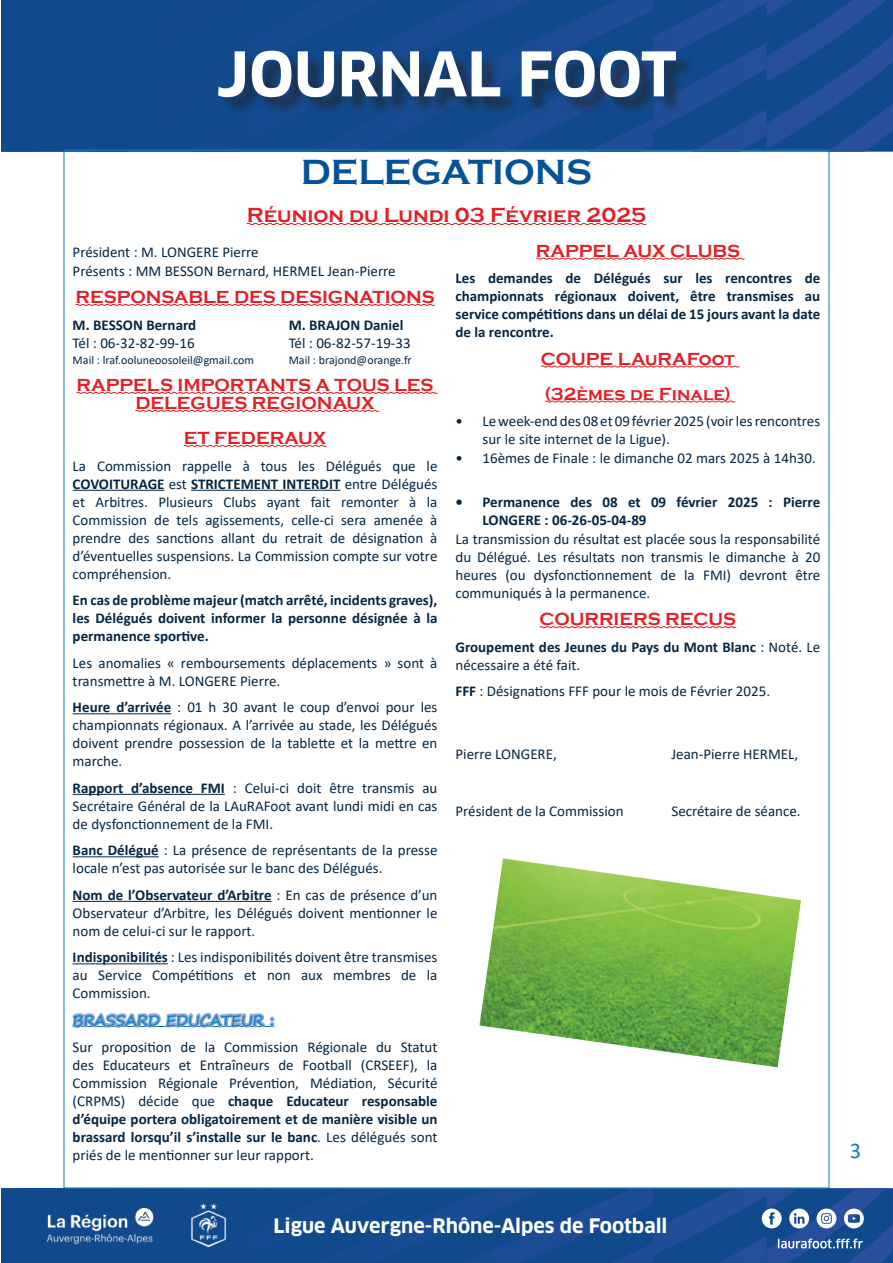
<style>
.page{position:relative;width:893px;height:1263px;background:#fff}
.page>*{position:absolute;margin:0;border:0;box-sizing:border-box;transform-origin:0 0}
.t1{font:700 60px "Clan OT";color:#fff}
.t2{font:700 36px "Copperplate Gothic";color:#045398}
.t3{font:22.5px "Calibri";color:#0e7dc0}
.t4{font:700 21px "Copperplate Gothic";color:#e41e25}
.t5{font:700 19.5px "Clan OT";color:#fff}
.t6{font:700 18px/18px "Copperplate Gothic";color:#e41e25;text-align:center}
.t7{font:15px/18px "Calibri";color:#052642;text-align:justify}
.t8{font:700 15px/18px "Calibri";color:#052642;text-align:justify}
.t9{font:15px "Segoe Print";color:#0e7dc0}
.t10{font:12px "Calibri";color:#052642}
.s1{font-weight:700}
.s2{font-weight:400}
</style>
<div class="page">
<svg style="left:1px;top:1188px;width:892px;height:75px;background:#1c5193"></svg>
<svg style="left:1px;top:0;width:892px;height:152px;background:#144b8f"></svg>
<div style="left:221px;top:53px;width:474px;height:62px;background:#231f20;opacity:.56"></div>
<svg style="left:246px;top:222px;width:401px;height:3px"></svg>
<svg style="left:75px;top:304px;width:360px;height:2px"></svg>
<svg style="left:76px;top:391px;width:362px;height:3px"></svg>
<svg style="left:135px;top:409px;width:245px;height:3px"></svg>
<svg style="left:183px;top:445px;width:144px;height:2px"></svg>
<hr style="left:73px;top:490px;width:92px;height:1px;background:#052642">
<hr style="left:191px;top:490px;width:150px;height:1px;background:#052642">
<hr style="left:73px;top:713px;width:98px;height:1px;background:#052642">
<hr style="left:73px;top:794px;width:152px;height:1px;background:#052642">
<hr style="left:73px;top:856px;width:86px;height:1px;background:#052642">
<hr style="left:73px;top:901px;width:199px;height:1px;background:#052642">
<hr style="left:73px;top:963px;width:95px;height:1px;background:#052642">
<svg style="left:72px;top:1012px;width:203px;height:16px"></svg>
<svg style="left:535px;top:257px;width:210px;height:3px"></svg>
<svg style="left:540px;top:365px;width:200px;height:3px"></svg>
<svg style="left:544px;top:400px;width:192px;height:3px"></svg>
<svg style="left:539px;top:626px;width:198px;height:2px"></svg>
<img style="left:479px;top:858px;width:322px;height:209px">
<h1 class="t1" style="left:216px;top:39px;width:462px">JOURNAL FOOT</h1>
<h2 class="t2" style="left:301px;top:152px;width:293px">DELEGATIONS</h2>
<h3 class="t4" style="left:247px;top:203px;width:401px">Réunion du Lundi 03 Février 2025</h3>
<p class="t7" style="left:73px;top:242px;width:325px;line-height:18.9px">Président : M. LONGERE Pierre<br>Présents : MM BESSON Bernard, HERMEL Jean-Pierre</p>
<p class="t6" style="left:75px;top:288px;width:361px">RESPONSABLE DES DESIGNATIONS</p>
<p class="t8" style="left:73px;top:315px;width:125px">M. BESSON Bernard</p>
<p class="t8" style="left:289px;top:315px;width:116px">M. BRAJON Daniel</p>
<p class="t7" style="left:73px;top:334px;width:124px">Tél : 06-32-82-99-16</p>
<p class="t7" style="left:289px;top:334px;width:124px">Tél : 06-82-57-19-33</p>
<p class="t10" style="left:73px;top:351px;width:183px">Mail : lraf.ooluneoosoleil@gmail.com</p>
<p class="t10" style="left:289px;top:351px;width:125px">Mail : brajond@orange.fr</p>
<p class="t6" style="left:77px;top:376px;width:359px">RAPPELS IMPORTANTS A TOUS LES<br>DELEGUES REGIONAUX</p>
<p class="t6" style="left:184px;top:429px;width:144px">ET FEDERAUX</p>
<p class="t7" style="left:73px;top:456px;width:366px">La Commission rappelle à tous les Délégués que le <span class="s1">COVOITURAGE</span> est <span class="s1">STRICTEMENT INTERDIT</span> entre Délégués et Arbitres. Plusieurs Clubs ayant fait remonter à la Commission de tels agissements, celle-ci sera amenée à prendre des sanctions allant du retrait de désignation à d’éventuelles suspensions. La Commission compte sur votre compréhension.</p>
<p class="t8" style="left:73px;top:591px;width:366px">En cas de problème majeur (match arrêté, incidents graves), les Délégués doivent informer la personne désignée à la permanence sportive.</p>
<p class="t7" style="left:73px;top:653px;width:366px">Les anomalies « remboursements déplacements » sont à transmettre à M. LONGERE Pierre.</p>
<p class="t7" style="left:73px;top:698px;width:366px"><span class="s1">Heure d’arrivée</span> : 01 h 30 avant le coup d’envoi pour les championnats régionaux. A l’arrivée au stade, les Délégués doivent prendre possession de la tablette et la mettre en marche.</p>
<p class="t7" style="left:73px;top:778px;width:366px"><span class="s1">Rapport d’absence FMI</span> : Celui-ci doit être transmis au Secrétaire Général de la LAuRAFoot avant lundi midi en cas de dysfonctionnement de la FMI.</p>
<p class="t7" style="left:73px;top:841px;width:366px"><span class="s1">Banc Délégué</span> : La présence de représentants de la presse locale n’est pas autorisée sur le banc des Délégués.</p>
<p class="t7" style="left:73px;top:885px;width:366px"><span class="s1">Nom de l’Observateur d’Arbitre</span> : En cas de présence d’un Observateur d’Arbitre, les Délégués doivent mentionner le nom de celui-ci sur le rapport.</p>
<p class="t7" style="left:73px;top:948px;width:366px"><span class="s1">Indisponibilités</span> : Les indisponibilités doivent être transmises au Service Compétitions et non aux membres de la Commission.</p>
<p class="t9" style="left:73px;top:1007px;width:203px">BRASSARD EDUCATEUR :</p>
<p class="t7" style="left:73px;top:1038px;width:366px">Sur proposition de la Commission Régionale du Statut des Educateurs et Entraîneurs de Football (CRSEEF), la Commission Régionale Prévention, Médiation, Sécurité (CRPMS) décide que <span class="s1">chaque Educateur responsable d’équipe portera obligatoirement et de manière visible un brassard lorsqu’il s’installe sur le banc</span>. Les délégués sont priés de le mentionner sur leur rapport.</p>
<p class="t6" style="left:536px;top:242px;width:206px">RAPPEL AUX CLUBS</p>
<p class="t8" style="left:455px;top:269px;width:366px">Les demandes de Délégués sur les rencontres de championnats régionaux doivent, être transmises au service compétitions dans un délai de 15 jours avant la date de la rencontre.</p>
<p class="t6" style="left:541px;top:342px;width:195px;line-height:35px;text-align:left">COUPE LAuRAFoot (32èmes de Finale)</p>
<p class="t7" style="left:482px;top:412px;width:339px;text-indent:-27px">• Le week-end des 08 et 09 février 2025 (voir les rencontres sur le site internet de la Ligue).</p>
<p class="t7" style="left:455px;top:449px;width:362px">• 16èmes de Finale : le dimanche 02 mars 2025 à 14h30.</p>
<p class="t8" style="left:482px;top:493px;width:339px;text-indent:-27px">• Permanence des 08 et 09 février 2025 : Pierre<br>LONGERE : 06-26-05-04-89</p>
<p class="t7" style="left:455px;top:530px;width:366px">La transmission du résultat est placée sous la responsabilité du Délégué. Les résultats non transmis le dimanche à 20 heures (ou dysfonctionnement de la FMI) devront être communiqués à la permanence.</p>
<p class="t6" style="left:540px;top:611px;width:198px">COURRIERS RECUS</p>
<p class="t8" style="left:455px;top:638px;width:366px">Groupement des Jeunes du Pays du Mont Blanc <span class="s2">: Noté. Le nécessaire a été fait.</span></p>
<p class="t7" style="left:455px;top:682px;width:316px"><span class="s1">FFF</span> : Désignations FFF pour le mois de Février 2025.</p>
<p class="t7" style="left:455px;top:745px;width:103px">Pierre LONGERE,</p>
<p class="t7" style="left:671px;top:745px;width:128px">Jean-Pierre HERMEL,</p>
<p class="t7" style="left:455px;top:801px;width:170px">Président de la Commission</p>
<p class="t7" style="left:671px;top:801px;width:131px">Secrétaire de séance.</p>
<h3 class="t5" style="left:273px;top:1214px;width:396px">Ligue Auvergne-Rhône-Alpes de Football</h3>
<h3 class="t3" style="left:850px;top:1135px;width:13px">3</h3>
</div>
